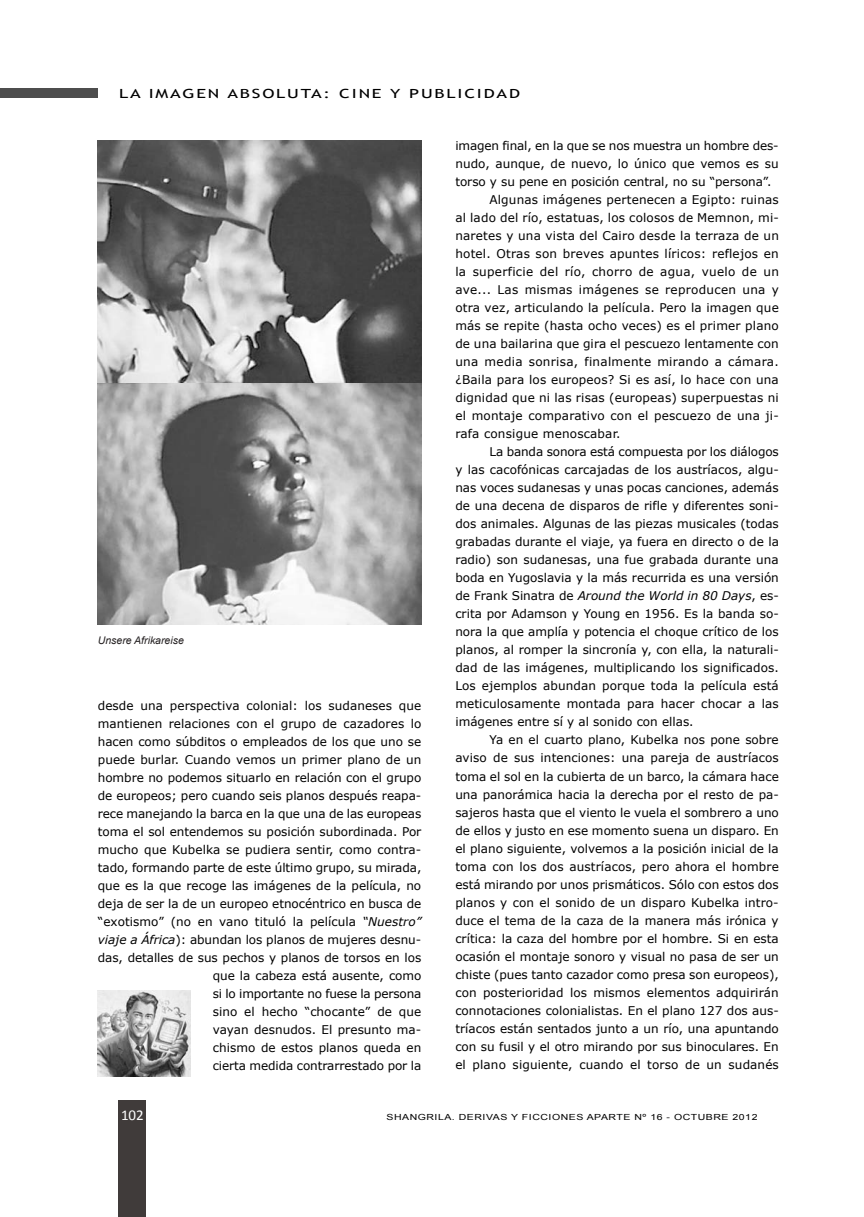
<style>
.page{position:relative;width:864px;height:1217px;background:#fff}
.page>*{position:absolute;margin:0;border:0;box-sizing:border-box;transform-origin:0 0}
.t1{font:15px "Calibri";color:#fff}
.t2{font:12.6px "Trebuchet MS";letter-spacing:.1em;color:#000;scale:1.43 1}
.t3{font:12px/18px "Verdana";color:#000;text-align:right}
.t4{font:12px "Verdana";letter-spacing:.025em;color:#000}
.t5{font:italic 12px "Verdana";color:#000}
.t6{font:italic 10.5px "Arial";color:#231f20}
.t7{font:8.4px "Arial";letter-spacing:.05em;color:#000;scale:1.25 1}
.s1{font-style:italic}
.s2{font-style:normal}
</style>
<div class="page">
<div style="left:0;top:89px;width:98px;height:9px;background:#4d4d4d"></div>
<div style="left:119px;top:1099px;width:27px;height:117px;background:#403b3a"></div>
<img style="left:98px;top:990px;width:92px;height:85px">
<img style="left:98px;top:382px;width:323px;height:242px">
<svg style="left:98px;top:140px;width:323px;height:242px;background:#7f7f7f"></svg>
<p class="t2" style="left:119px;top:86px;width:282px">LA IMAGEN ABSOLUTA: CINE Y PUBLICIDAD</p>
<p class="t6" style="left:98px;top:634px;width:87px">Unsere Afrikareise</p>
<p class="t3" style="left:98px;top:696px;width:325px">desde una perspectiva colonial: los sudaneses que mantienen relaciones con el grupo de cazadores lo hacen como súbditos o empleados de los que uno se puede burlar. cuando vemos un primer plano de un hombre no podemos situarlo en relación con el grupo de europeos; pero cuando seis planos después reapa&shy;rece manejando la barca en la que una de las europeas toma el sol entendemos su posición subordinada. Por mucho que Kubelka se pudiera sentir, como contra&shy;tado, formando parte de este último grupo, su mirada, que es la que recoge las imágenes de la película, no deja de ser la de un europeo etnocéntrico en busca de “exotismo” (no en vano tituló la película <span class="s1">“Nuestro” viaje a África</span>): abundan los planos de mujeres desnu&shy;das, detalles de sus pechos y planos de torsos en los que la cabeza está ausente, como<br>si lo importante no fuese la persona<br>sino el hecho “chocante” de que<br>vayan desnudos. El presunto ma-<br>chismo de estos planos queda en<br>cierta medida contrarrestado por la</p>
<p class="t3" style="left:455px;top:136px;width:325px">imagen final, en la que se nos muestra un hombre des-</p>
<p class="t3" style="left:455px;top:154px;width:325px">nudo, aunque, de nuevo, lo único que vemos es su</p>
<p class="t3" style="left:455px;top:172px;width:317px">torso y su pene en posición central, no su “persona”.</p>
<p class="t3" style="left:489px;top:190px;width:291px">algunas imágenes pertenecen a Egipto: ruinas</p>
<p class="t3" style="left:455px;top:208px;width:325px">al lado del río, estatuas, los colosos de Memnon, mi-</p>
<p class="t3" style="left:455px;top:226px;width:325px">naretes y una vista del cairo desde la terraza de un</p>
<p class="t3" style="left:455px;top:244px;width:325px">hotel. otras son breves apuntes líricos: reflejos en</p>
<p class="t4" style="left:455px;top:264px;width:325px">la superficie del río, chorro de agua, vuelo de un</p>
<p class="t4" style="left:455px;top:282px;width:325px">ave... Las mismas imágenes se reproducen una y</p>
<p class="t3" style="left:455px;top:298px;width:325px">otra vez, articulando la película. Pero la imagen que</p>
<p class="t3" style="left:455px;top:316px;width:325px">más se repite (hasta ocho veces) es el primer plano</p>
<p class="t3" style="left:455px;top:334px;width:325px">de una bailarina que gira el pescuezo lentamente con</p>
<p class="t4" style="left:455px;top:354px;width:325px">una media sonrisa, finalmente mirando a cámara.</p>
<p class="t3" style="left:455px;top:370px;width:325px">¿baila para los europeos? Si es así, lo hace con una</p>
<p class="t3" style="left:455px;top:388px;width:325px">dignidad que ni las risas (europeas) superpuestas ni</p>
<p class="t3" style="left:455px;top:406px;width:325px">el montaje comparativo con el pescuezo de una ji-</p>
<p class="t3" style="left:455px;top:424px;width:167px">rafa consigue menoscabar.</p>
<p class="t3" style="left:489px;top:442px;width:291px">La banda sonora está compuesta por los diálogos</p>
<p class="t3" style="left:455px;top:460px;width:325px">y las cacofónicas carcajadas de los austríacos, algu-</p>
<p class="t3" style="left:455px;top:478px;width:325px">nas voces sudanesas y unas pocas canciones, además</p>
<p class="t3" style="left:455px;top:496px;width:325px">de una decena de disparos de rifle y diferentes soni-</p>
<p class="t3" style="left:455px;top:514px;width:325px">dos animales. algunas de las piezas musicales (todas</p>
<p class="t3" style="left:455px;top:532px;width:325px">grabadas durante el viaje, ya fuera en directo o de la</p>
<p class="t3" style="left:455px;top:550px;width:325px">radio) son sudanesas, una fue grabada durante una</p>
<p class="t3" style="left:455px;top:568px;width:325px">boda en Yugoslavia y la más recurrida es una versión</p>
<p class="t5" style="left:455px;top:588px;width:325px"><span class="s2">de Frank Sinatra de</span> Around the World in 80 Days<span class="s2">, es-</span></p>
<p class="t3" style="left:455px;top:604px;width:325px">crita por adamson y Young en 1956. Es la banda so-</p>
<p class="t3" style="left:455px;top:622px;width:325px">nora la que amplía y potencia el choque crítico de los</p>
<p class="t3" style="left:455px;top:640px;width:325px">planos, al romper la sincronía y, con ella, la naturali-</p>
<p class="t3" style="left:455px;top:658px;width:325px">dad de las imágenes, multiplicando los significados.</p>
<p class="t3" style="left:455px;top:676px;width:325px">Los ejemplos abundan porque toda la película está</p>
<p class="t3" style="left:455px;top:694px;width:325px">meticulosamente montada para hacer chocar a las</p>
<p class="t3" style="left:455px;top:712px;width:240px">imágenes entre sí y al sonido con ellas.</p>
<p class="t3" style="left:489px;top:730px;width:291px">Ya en el cuarto plano, Kubelka nos pone sobre</p>
<p class="t3" style="left:455px;top:748px;width:325px">aviso de sus intenciones: una pareja de austríacos</p>
<p class="t3" style="left:455px;top:766px;width:325px">toma el sol en la cubierta de un barco, la cámara hace</p>
<p class="t3" style="left:455px;top:784px;width:325px">una panorámica hacia la derecha por el resto de pa-</p>
<p class="t3" style="left:455px;top:802px;width:325px">sajeros hasta que el viento le vuela el sombrero a uno</p>
<p class="t3" style="left:455px;top:820px;width:325px">de ellos y justo en ese momento suena un disparo. En</p>
<p class="t3" style="left:455px;top:838px;width:325px">el plano siguiente, volvemos a la posición inicial de la</p>
<p class="t3" style="left:455px;top:856px;width:325px">toma con los dos austríacos, pero ahora el hombre</p>
<p class="t3" style="left:455px;top:874px;width:325px">está mirando por unos prismáticos. Sólo con estos dos</p>
<p class="t3" style="left:455px;top:892px;width:325px">planos y con el sonido de un disparo Kubelka intro-</p>
<p class="t3" style="left:455px;top:910px;width:325px">duce el tema de la caza de la manera más irónica y</p>
<p class="t3" style="left:455px;top:928px;width:325px">crítica: la caza del hombre por el hombre. Si en esta</p>
<p class="t3" style="left:455px;top:946px;width:325px">ocasión el montaje sonoro y visual no pasa de ser un</p>
<p class="t3" style="left:455px;top:964px;width:325px">chiste (pues tanto cazador como presa son europeos),</p>
<p class="t3" style="left:455px;top:982px;width:325px">con posterioridad los mismos elementos adquirirán</p>
<p class="t3" style="left:455px;top:1000px;width:325px">connotaciones colonialistas. En el plano 127 dos aus-</p>
<p class="t3" style="left:455px;top:1018px;width:325px">tríacos están sentados junto a un río, una apuntando</p>
<p class="t3" style="left:455px;top:1036px;width:325px">con su fusil y el otro mirando por sus binoculares. En</p>
<p class="t3" style="left:455px;top:1054px;width:325px">el plano siguiente, cuando el torso de un sudanés</p>
<p class="t1" style="left:121px;top:1105px;width:24px">102</p>
<p class="t7" style="left:386px;top:1112px;width:298px">SHANGRILA. DERIVAS Y FICCIONES APARTE Nº 16 - OCTUBRE 2012</p>
</div>
